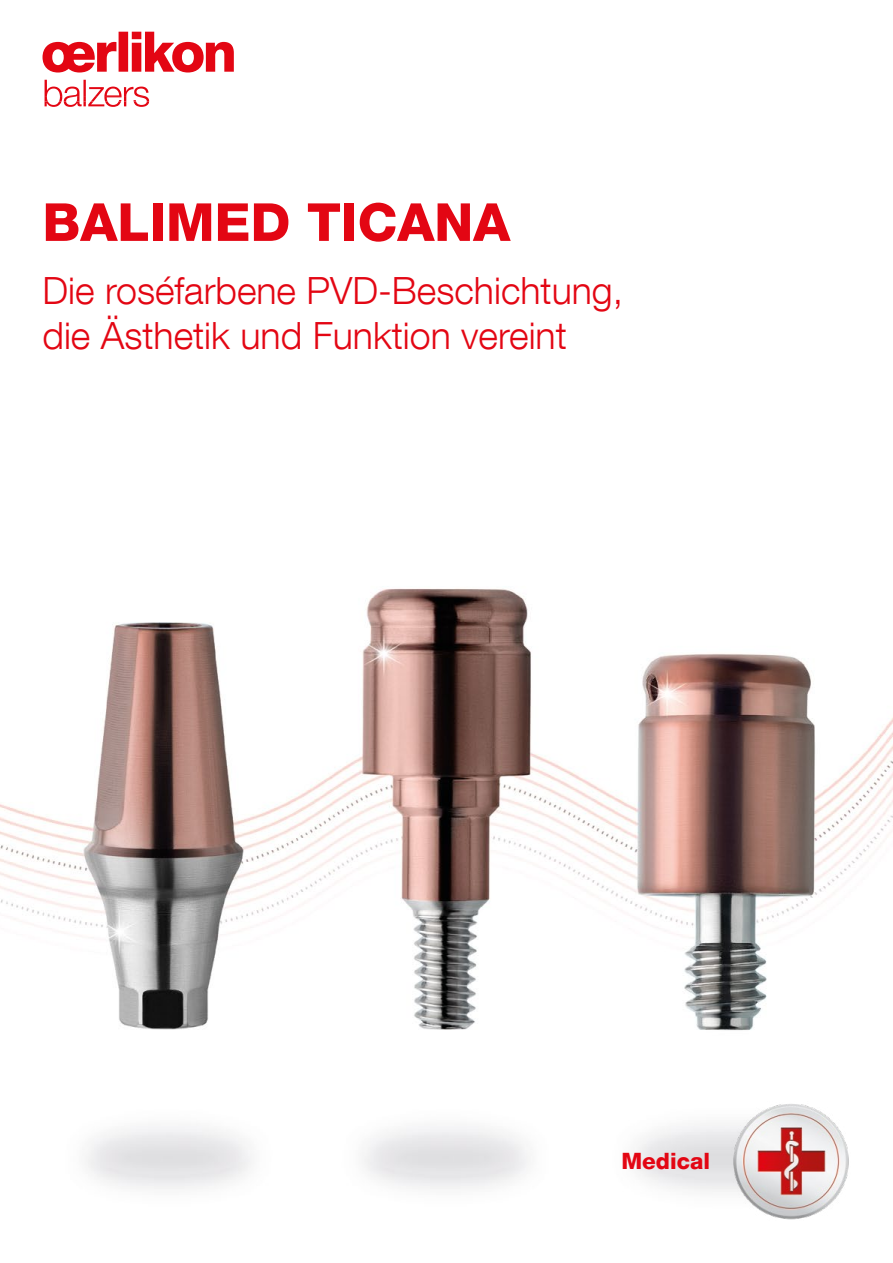
<style>
.page{position:relative;width:893px;height:1263px;background:#fff}
.page>*{position:absolute;margin:0;border:0;box-sizing:border-box;transform-origin:0 0}
.t1{font:800 52.5px "Helvetica Neue LT Com";color:#e30613}
.t2{font:300 37.5px/45px "Helvetica Neue LT Com";color:#e30613}
.t3{font:800 22.5px "Helvetica Neue LT Com";color:#e30613}
</style>
<div class="page">
<img style="left:0;top:31px;width:893px;height:1161px">
<svg style="left:45px;top:80px;width:104px;height:27px"></svg>
<svg style="left:43px;top:32px;width:191px;height:41px"></svg>
<img style="left:731px;top:1101px;width:119px;height:119px">
<h1 class="t1" style="left:42px;top:191px;width:469px">BALIMED TICANA</h1>
<p class="t2" style="left:42px;top:267px;width:582px">Die roséfarbene PVD-Beschichtung, die Ästhetik und Funktion vereint</p>
<p class="t3" style="left:621px;top:1147px;width:90px">Medical</p>
</div>
